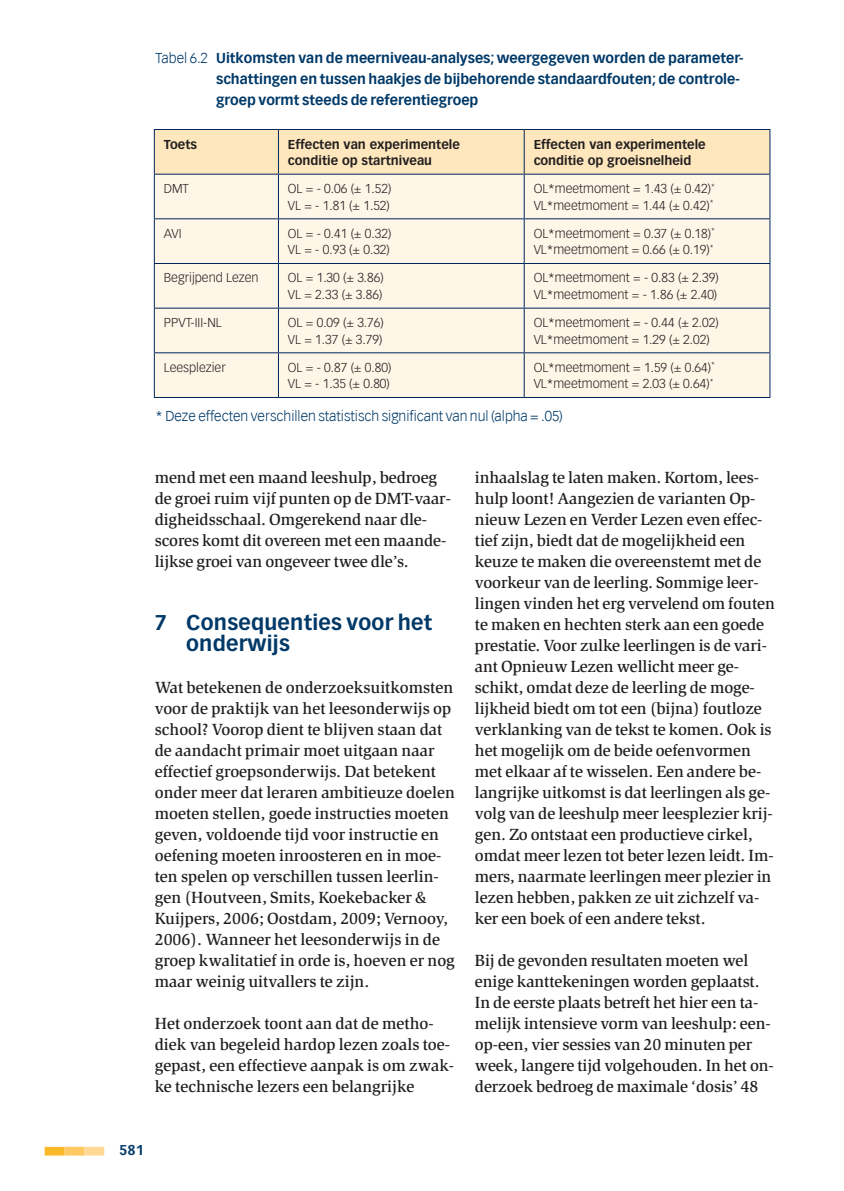
<style>
.page{position:relative;width:844px;height:1191px;background:#fff}
.page>*{position:absolute;margin:0;border:0;box-sizing:border-box;transform-origin:0 0}
._1_titel{font:700 21px/21px "Vectora LH";letter-spacing:.01em;color:#003968}
._0_auteur{font:500 16.62px/21px "Slimbach";letter-spacing:-.005em;color:#231f20}
._1_titel-2{font:700 14px/21px "Vectora LT";color:#003968}
._1_titel-3{font:300 14px "Vectora LT";color:#003968}
.t1{font:700 14px "Vectora LH";color:#003968}
.Standaard{font:300 12.6px "Vectora LH";color:#231f20}
.Standaard-2{font:700 12.6px "Vectora LH";color:#231f20}
.s1{font-weight:300}
</style>
<div class="page">
<div style="left:45px;top:1146px;width:19px;height:9px;background:#fcb828"></div>
<div style="left:64px;top:1146px;width:20px;height:9px;background:#fec963"></div>
<div style="left:84px;top:1146px;width:20px;height:9px;background:#fed895"></div>
<div style="left:155px;top:130px;width:614px;height:44px;background:#fee7bc"></div>
<div style="left:155px;top:175px;width:614px;height:222px;background:#fef6e7"></div>
<hr style="left:154px;top:129px;width:124px;height:1px;background:#00255d">
<hr style="left:154px;top:130px;width:1px;height:44px;background:#00255d">
<hr style="left:278px;top:129px;width:246px;height:1px;background:#00255d">
<hr style="left:278px;top:130px;width:1px;height:44px;background:#00255d">
<hr style="left:524px;top:129px;width:246px;height:1px;background:#00255d">
<hr style="left:523px;top:130px;width:1px;height:44px;background:#00255d">
<hr style="left:769px;top:130px;width:1px;height:44px;background:#00255d">
<hr style="left:154px;top:174px;width:124px;height:1px;background:#00255d">
<hr style="left:154px;top:175px;width:1px;height:43px;background:#00255d">
<hr style="left:278px;top:174px;width:246px;height:1px;background:#00255d">
<hr style="left:278px;top:175px;width:1px;height:43px;background:#00255d">
<hr style="left:524px;top:174px;width:246px;height:1px;background:#00255d">
<hr style="left:523px;top:175px;width:1px;height:43px;background:#00255d">
<hr style="left:769px;top:175px;width:1px;height:43px;background:#00255d">
<hr style="left:154px;top:218px;width:124px;height:1px;background:#00255d">
<hr style="left:154px;top:219px;width:1px;height:44px;background:#00255d">
<hr style="left:278px;top:218px;width:246px;height:1px;background:#00255d">
<hr style="left:278px;top:219px;width:1px;height:44px;background:#00255d">
<hr style="left:524px;top:218px;width:246px;height:1px;background:#00255d">
<hr style="left:523px;top:219px;width:1px;height:44px;background:#00255d">
<hr style="left:769px;top:219px;width:1px;height:44px;background:#00255d">
<hr style="left:154px;top:263px;width:124px;height:1px;background:#00255d">
<hr style="left:154px;top:264px;width:1px;height:44px;background:#00255d">
<hr style="left:278px;top:263px;width:246px;height:1px;background:#00255d">
<hr style="left:278px;top:264px;width:1px;height:44px;background:#00255d">
<hr style="left:524px;top:263px;width:246px;height:1px;background:#00255d">
<hr style="left:523px;top:264px;width:1px;height:44px;background:#00255d">
<hr style="left:769px;top:264px;width:1px;height:44px;background:#00255d">
<hr style="left:154px;top:308px;width:124px;height:1px;background:#00255d">
<hr style="left:154px;top:308px;width:1px;height:44px;background:#00255d">
<hr style="left:278px;top:308px;width:246px;height:1px;background:#00255d">
<hr style="left:278px;top:308px;width:1px;height:44px;background:#00255d">
<hr style="left:524px;top:308px;width:246px;height:1px;background:#00255d">
<hr style="left:523px;top:308px;width:1px;height:44px;background:#00255d">
<hr style="left:769px;top:308px;width:1px;height:44px;background:#00255d">
<hr style="left:154px;top:352px;width:124px;height:1px;background:#00255d">
<hr style="left:154px;top:353px;width:1px;height:44px;background:#00255d">
<hr style="left:278px;top:352px;width:246px;height:1px;background:#00255d">
<hr style="left:278px;top:353px;width:1px;height:44px;background:#00255d">
<hr style="left:524px;top:352px;width:246px;height:1px;background:#00255d">
<hr style="left:523px;top:353px;width:1px;height:44px;background:#00255d">
<hr style="left:769px;top:353px;width:1px;height:44px;background:#00255d">
<hr style="left:154px;top:397px;width:124px;height:1px;background:#00255d">
<hr style="left:278px;top:397px;width:246px;height:1px;background:#00255d">
<hr style="left:524px;top:397px;width:246px;height:1px;background:#00255d">
<p class="_1_titel-2" style="left:216px;top:47px;width:528px;text-indent:-60px"><span class="s1">Tabel 6.2</span> Uitkomsten van de meerniveau-analyses; weergegeven worden de parameter&shy;schattingen en tussen haakjes de bijbehorende standaardfouten; de controle&shy;groep vormt steeds de referentiegroep</p>
<p class="Standaard-2" style="left:164px;top:137px;width:35px">Toets</p>
<p class="Standaard-2" style="left:288px;top:137px;width:173px">Effecten van experimentele</p>
<p class="Standaard-2" style="left:288px;top:153px;width:146px">conditie op startniveau</p>
<p class="Standaard-2" style="left:533px;top:137px;width:173px">Effecten van experimentele</p>
<p class="Standaard-2" style="left:533px;top:153px;width:159px">conditie op groeisnelheid</p>
<p class="Standaard" style="left:164px;top:181px;width:27px">DMT</p>
<p class="Standaard" style="left:288px;top:181px;width:105px">OL = - 0.06 (± 1.52)</p>
<p class="Standaard" style="left:288px;top:198px;width:103px">VL = - 1.81 (± 1.52)</p>
<p class="Standaard" style="left:533px;top:181px;width:183px">OL*meetmoment = 1.43 (± 0.42)<sup>*</sup></p>
<p class="Standaard" style="left:533px;top:198px;width:181px">VL*meetmoment = 1.44 (± 0.42)<sup>*</sup></p>
<p class="Standaard" style="left:164px;top:226px;width:19px">AVI</p>
<p class="Standaard" style="left:288px;top:226px;width:105px">OL = - 0.41 (± 0.32)</p>
<p class="Standaard" style="left:288px;top:242px;width:103px">VL = - 0.93 (± 0.32)</p>
<p class="Standaard" style="left:533px;top:226px;width:183px">OL*meetmoment = 0.37 (± 0.18)<sup>*</sup></p>
<p class="Standaard" style="left:533px;top:242px;width:181px">VL*meetmoment = 0.66 (± 0.19)<sup>*</sup></p>
<p class="Standaard" style="left:164px;top:270px;width:96px">Begrijpend Lezen</p>
<p class="Standaard" style="left:288px;top:270px;width:97px">OL = 1.30 (± 3.86)</p>
<p class="Standaard" style="left:288px;top:287px;width:96px">VL = 2.33 (± 3.86)</p>
<p class="Standaard" style="left:533px;top:270px;width:186px">OL*meetmoment = - 0.83 (± 2.39)</p>
<p class="Standaard" style="left:533px;top:287px;width:185px">VL*meetmoment = - 1.86 (± 2.40)</p>
<p class="Standaard" style="left:164px;top:315px;width:60px">PPVT-III-NL</p>
<p class="Standaard" style="left:288px;top:315px;width:97px">OL = 0.09 (± 3.76)</p>
<p class="Standaard" style="left:288px;top:332px;width:96px">VL = 1.37 (± 3.79)</p>
<p class="Standaard" style="left:533px;top:315px;width:186px">OL*meetmoment = - 0.44 (± 2.02)</p>
<p class="Standaard" style="left:533px;top:332px;width:177px">VL*meetmoment = 1.29 (± 2.02)</p>
<p class="Standaard" style="left:164px;top:360px;width:64px">Leesplezier</p>
<p class="Standaard" style="left:288px;top:360px;width:105px">OL = - 0.87 (± 0.80)</p>
<p class="Standaard" style="left:288px;top:376px;width:103px">VL = - 1.35 (± 0.80)</p>
<p class="Standaard" style="left:533px;top:360px;width:183px">OL*meetmoment = 1.59 (± 0.64)<sup>*</sup></p>
<p class="Standaard" style="left:533px;top:376px;width:181px">VL*meetmoment = 2.03 (± 0.64)<sup>*</sup></p>
<p class="_1_titel-3" style="left:156px;top:407px;width:408px">* Deze effecten verschillen statistisch significant van nul (alpha = .05)</p>
<p class="_0_auteur" style="left:155px;top:467px;width:297px">mend met een maand leeshulp, bedroeg de groei ruim vijf punten op de DMT-vaar&shy;digheidsschaal. Omgerekend naar dle&shy;scores komt dit overeen met een maande&shy;lijkse groei van ongeveer twee dle’s.</p>
<p class="_1_titel" style="left:186px;top:612px;width:247px;text-indent:-32px">7 Consequenties voor het onderwijs</p>
<p class="_0_auteur" style="left:155px;top:677px;width:302px">Wat betekenen de onderzoeksuitkomsten voor de praktijk van het leesonderwijs op school? Voorop dient te blijven staan dat de aandacht primair moet uitgaan naar effectief groepsonderwijs. Dat betekent onder meer dat leraren ambitieuze doelen moeten stellen, goede instructies moeten geven, voldoende tijd voor instructie en oefening moeten inroosteren en in moe&shy;ten spelen op verschillen tussen leerlin&shy;gen (Houtveen, Smits, Koekebacker &amp; Kuijpers, 2006; Oostdam, 2009; Vernooy, 2006). Wanneer het leesonderwijs in de groep kwalitatief in orde is, hoeven er nog maar weinig uitvallers te zijn.</p>
<p class="_0_auteur" style="left:155px;top:1013px;width:301px">Het onderzoek toont aan dat de metho&shy;diek van begeleid hardop lezen zoals toe&shy;gepast, een effectieve aanpak is om zwak&shy;ke technische lezers een belangrijke</p>
<p class="_0_auteur" style="left:475px;top:467px;width:301px">inhaalslag te laten maken. Kortom, lees&shy;hulp loont! Aangezien de varianten Op&shy;nieuw Lezen en Verder Lezen even effec&shy;tief zijn, biedt dat de mogelijkheid een keuze te maken die overeenstemt met de voorkeur van de leerling. Sommige leer&shy;lingen vinden het erg vervelend om fouten te maken en hechten sterk aan een goede prestatie. Voor zulke leerlingen is de vari&shy;ant Opnieuw Lezen wellicht meer ge&shy;schikt, omdat deze de leerling de moge&shy;lijkheid biedt om tot een (bijna) foutloze verklanking van de tekst te komen. Ook is het mogelijk om de beide oefenvormen met elkaar af te wisselen. Een andere be&shy;langrijke uitkomst is dat leerlingen als ge&shy;volg van de leeshulp meer leesplezier krij&shy;gen. Zo ontstaat een productieve cirkel, omdat meer lezen tot beter lezen leidt. Im&shy;mers, naarmate leerlingen meer plezier in lezen hebben, pakken ze uit zichzelf va&shy;ker een boek of een andere tekst.</p>
<p class="_0_auteur" style="left:475px;top:950px;width:300px">Bij de gevonden resultaten moeten wel enige kanttekeningen worden geplaatst.<br>In de eerste plaats betreft het hier een ta&shy;melijk intensieve vorm van leeshulp: een&shy;op-een, vier sessies van 20 minuten per week, langere tijd volgehouden. In het on&shy;derzoek bedroeg de maximale ‘dosis’ 48</p>
<p class="t1" style="left:119px;top:1142px;width:26px">581</p>
</div>
